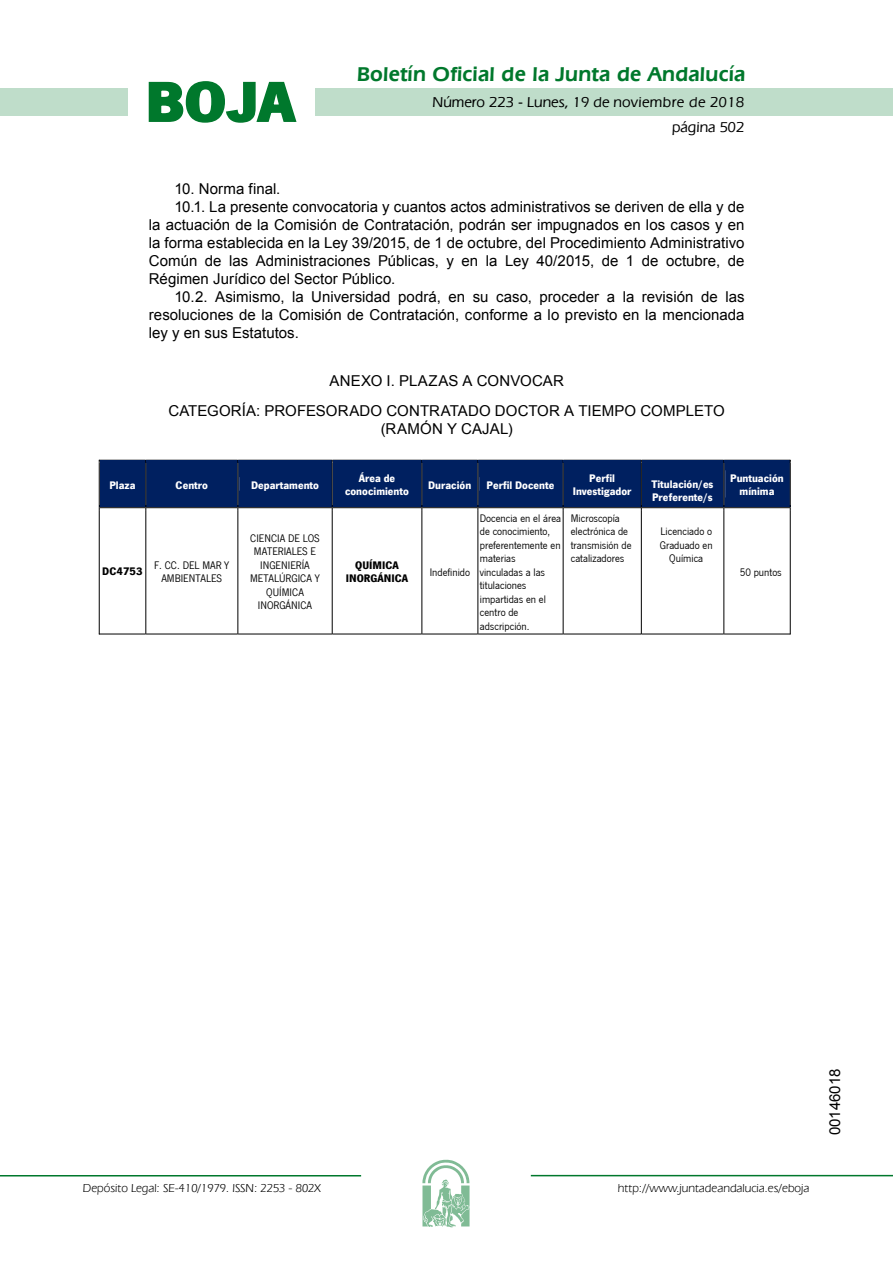
<style>
.page{position:relative;width:893px;height:1263px;background:#fff}
.page>*{position:absolute;margin:0;border:0;box-sizing:border-box;transform-origin:0 0}
.t1{font:700 57.75px "News Got T";color:#00782c;scale:1.14 1}
.t2{font:600 21px "Eras IT Cby BT";letter-spacing:.01em;color:#00782c}
.t3{font:15px/30.8px "Arial";color:#000;text-align:center}
.t4{font:500 15px/24.5px "Eras IT Cby BT";color:#000;text-align:right}
.t5{font:12px "Eras IT Cby BT";color:#000}
.t6{font:11.25px/13.5px "News Got T";color:#000;text-align:center}
.t7{font:700 11.25px/13.6px "News Got T";color:#fff;text-align:center}
.t8{font:700 11.25px/13.6px "News Got T";color:#000;text-align:center}
</style>
<div class="page">
<div style="left:315px;top:88px;width:577px;height:28px;background:#bfddca"></div>
<div style="left:0;top:88px;width:128px;height:28px;background:#bfddca"></div>
<hr style="left:0;top:1175px;width:361px;height:2px;background:#00782c">
<svg style="left:422px;top:1159px;width:47px;height:68px"></svg>
<hr style="left:531px;top:1175px;width:361px;height:1px;background:#00782c">
<svg style="left:148px;top:81px;width:149px;height:42px"></svg>
<svg style="left:99px;top:460px;width:691px;height:50px;background:#0a2863"></svg>
<hr style="left:99px;top:510px;width:1px;height:124px;background:#000">
<hr style="left:99px;top:634px;width:46px;height:1px;background:#000">
<hr style="left:145px;top:510px;width:1px;height:124px;background:#000">
<hr style="left:146px;top:634px;width:91px;height:1px;background:#000">
<hr style="left:237px;top:510px;width:1px;height:124px;background:#000">
<hr style="left:238px;top:634px;width:94px;height:1px;background:#000">
<hr style="left:332px;top:510px;width:1px;height:124px;background:#000">
<hr style="left:332px;top:634px;width:89px;height:1px;background:#000">
<hr style="left:421px;top:510px;width:1px;height:124px;background:#000">
<hr style="left:422px;top:634px;width:55px;height:1px;background:#000">
<hr style="left:477px;top:510px;width:1px;height:124px;background:#000">
<hr style="left:478px;top:634px;width:84px;height:1px;background:#000">
<hr style="left:562px;top:510px;width:1px;height:124px;background:#000">
<hr style="left:563px;top:634px;width:78px;height:1px;background:#000">
<hr style="left:641px;top:510px;width:1px;height:124px;background:#000">
<hr style="left:641px;top:634px;width:82px;height:1px;background:#000">
<hr style="left:723px;top:510px;width:1px;height:124px;background:#000">
<hr style="left:724px;top:634px;width:65px;height:1px;background:#000">
<hr style="left:789px;top:510px;width:1px;height:124px;background:#000">
<h1 class="t1" style="left:145px;top:68px;width:133px">BOJA</h1>
<h2 class="t2" style="left:357px;top:62px;width:390px">Boletín Oficial de la Junta de Andalucía</h2>
<p class="t4" style="left:432px;top:90px;width:313px">Número 223 - Lunes, 19 de noviembre de 2018 página 502</p>
<p class="t3" style="left:174px;top:173px;width:107px">10. Norma final.</p>
<p class="t3" style="left:174px;top:191px;width:571px">10.1. La presente convocatoria y cuantos actos administrativos se deriven de ella y de</p>
<p class="t3" style="left:149px;top:209px;width:597px">la actuación de la Comisión de Contratación, podrán ser impugnados en los casos y en</p>
<p class="t3" style="left:149px;top:227px;width:597px">la forma establecida en la Ley 39/2015, de 1 de octubre, del Procedimiento Administrativo</p>
<p class="t3" style="left:149px;top:245px;width:597px">Común de las Administraciones Públicas, y en la Ley 40/2015, de 1 de octubre, de</p>
<p class="t3" style="left:149px;top:263px;width:248px">Régimen Jurídico del Sector Público.</p>
<p class="t3" style="left:174px;top:281px;width:571px">10.2. Asimismo, la Universidad podrá, en su caso, proceder a la revisión de las</p>
<p class="t3" style="left:149px;top:299px;width:597px">resoluciones de la Comisión de Contratación, conforme a lo previsto en la mencionada</p>
<p class="t3" style="left:149px;top:317px;width:151px">ley y en sus Estatutos.</p>
<p class="t3" style="left:168px;top:365px;width:557px">ANEXO I. PLAZAS A CONVOCAR<br>CATEGORÍA: PROFESORADO CONTRATADO DOCTOR A TIEMPO COMPLETO</p>
<p class="t3" style="left:380px;top:414px;width:133px">(RAMÓN Y CAJAL)</p>
<p class="t7" style="left:109px;top:478px;width:28px">Plaza</p>
<p class="t7" style="left:175px;top:478px;width:34px">Centro</p>
<p class="t7" style="left:251px;top:478px;width:69px">Departamento</p>
<p class="t7" style="left:345px;top:471px;width:65px">Área de conocimiento</p>
<p class="t7" style="left:428px;top:478px;width:45px">Duración</p>
<p class="t7" style="left:486px;top:478px;width:69px">Perfil Docente</p>
<p class="t7" style="left:572px;top:471px;width:60px">Perfil<br>Investigador</p>
<p class="t7" style="left:651px;top:477px;width:64px;text-align:left">Titulación/es<br>Preferente/s</p>
<p class="t7" style="left:730px;top:471px;width:55px">Puntuación mínima</p>
<p class="t8" style="left:102px;top:565px;width:42px">DC4753</p>
<p class="t6" style="left:154px;top:559px;width:77px">F. CC. DEL MAR Y<br>AMBIENTALES</p>
<p class="t6" style="left:250px;top:532px;width:71px">CIENCIA DE LOS<br>MATERIALES E<br>INGENIERÍA<br>METALÚRGICA Y<br>QUÍMICA<br>INORGÁNICA</p>
<p class="t8" style="left:346px;top:558px;width:64px">QUÍMICA<br>INORGÁNICA</p>
<p class="t6" style="left:429px;top:565px;width:42px">Indefinido</p>
<p class="t6" style="left:480px;top:511px;width:83px;text-align:left">Docencia en el área de conocimiento, preferentemente en materias vinculadas a las titulaciones impartidas en el centro de adscripción.</p>
<p class="t6" style="left:570px;top:511px;width:62px;text-align:left">Microscopía electrónica de transmisión de catalizadores</p>
<p class="t6" style="left:659px;top:525px;width:54px">Licenciado o<br>Graduado en<br>Química</p>
<p class="t6" style="left:739px;top:565px;width:43px">50 puntos</p>
<p class="t5" style="left:83px;top:1181px;width:239px">Depósito Legal: SE-410/1979. ISSN: 2253 - 802X</p>
<p class="t5" style="left:618px;top:1181px;width:193px">http://www.juntadeandalucia.es/eboja</p>
<p class="t3" style="left:819px;top:1135px;width:68px;rotate:-90deg">00146018</p>
</div>
